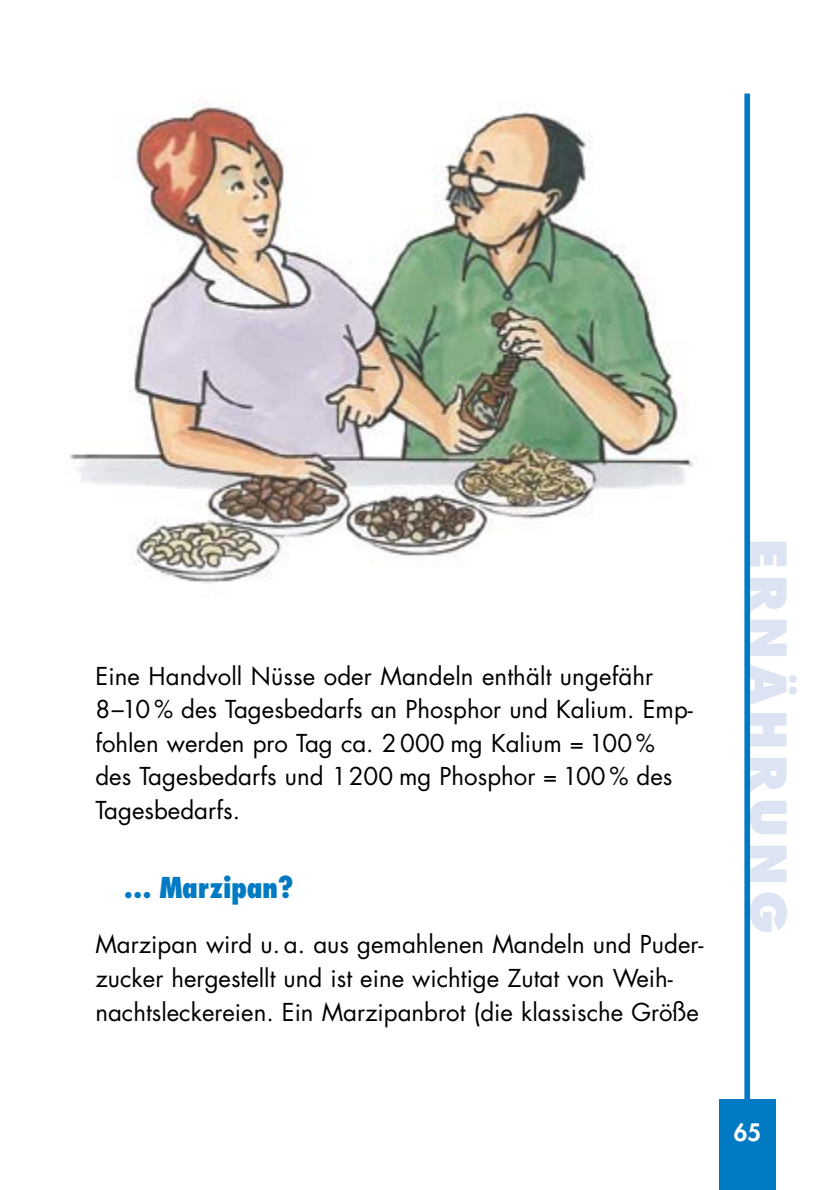
<style>
.page{position:relative;width:838px;height:1190px;background:#fff}
.page>*{position:absolute;margin:0;border:0;box-sizing:border-box;transform-origin:0 0}
.t1{font:800 48px "Futura";letter-spacing:.125em;color:#dce3f3}
.t2{font:800 condensed 28px "Futura";letter-spacing:-.01em;color:#007ac2}
.t3{font:24px/33.6px "Futura";color:#000}
.t4{font:800 23.4px "Futura";color:#fff}
</style>
<div class="page">
<div style="left:719px;top:1100px;width:57px;height:90px;background:#007ac2"></div>
<div style="left:744px;top:94px;width:6px;height:1020px;background:#007ac2"></div>
<img style="left:69px;top:100px;width:624px;height:484px">
<p class="t3" style="left:95px;top:661px;width:599px">Eine Handvoll Nüsse oder Mandeln enthält ungefähr 8–10 % des Tagesbedarfs an Phosphor und Kalium. Emp&shy;fohlen werden pro Tag ca. 2 000 mg Kalium = 100 % des Tagesbedarfs und 1200 mg Phosphor = 100 % des Tagesbedarfs.</p>
<p class="t2" style="left:124px;top:875px;width:171px">… Marzipan?</p>
<p class="t3" style="left:95px;top:930px;width:610px">Marzipan wird u. a. aus gemahlenen Mandeln und Puder&shy;zucker hergestellt und ist eine wichtige Zutat von Weih&shy;nachtsleckereien. Ein Marzipanbrot (die klassische Größe</p>
<h1 class="t1" style="left:789px;top:539px;width:396px;rotate:90deg">ERNÄHRUNG</h1>
<p class="t4" style="left:734px;top:1122px;width:29px">65</p>
</div>
